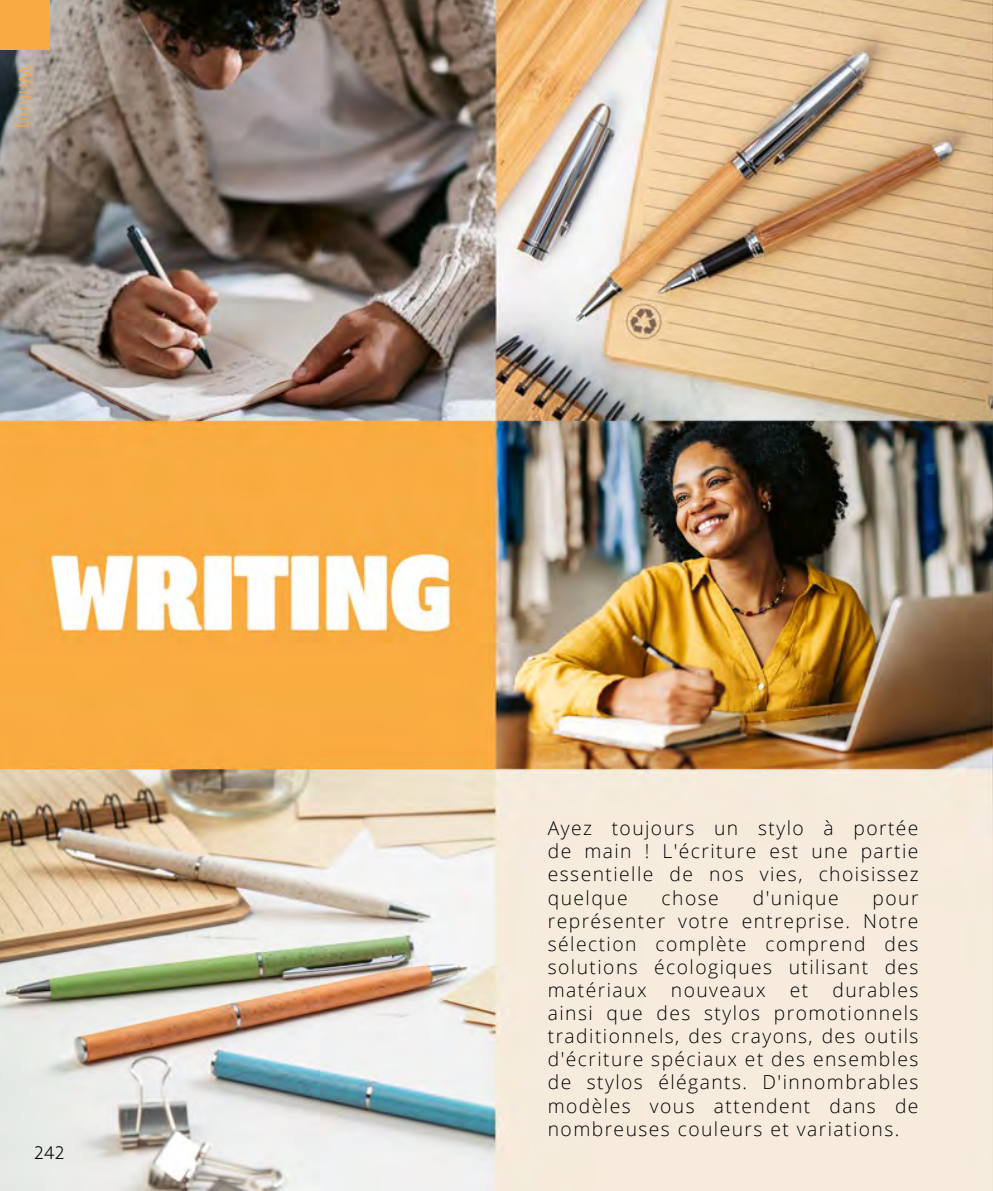
<style>
.page{position:relative;width:993px;height:1191px;background:#fff}
.page>*{position:absolute;margin:0;border:0;box-sizing:border-box;transform-origin:0 0}
.t1{font:300 19.25px/23.1px "Open Sans";letter-spacing:.075em;color:#000;text-align:justify}
.t2{font:300 19.25px "Azo Sans";color:#f8ab43}
.t3{font:300 17.5px "Azo Sans";color:#000}
</style>
<div class="page">
<img style="left:0;top:0;width:992px;height:1191px">
<div style="left:0;top:0;width:50px;height:50px;background:#f8ab43"></div>
<p class="t2" style="left:38px;top:64px;width:66px;rotate:90deg">Writing</p>
<p class="t3" style="left:34px;top:1141px;width:32px">242</p>
<p class="t1" style="left:547px;top:816px;width:372px">Ayez toujours un stylo à portée de main ! L'écriture est une partie essentielle de nos vies, choisissez quelque</p>
<p class="t1" style="left:661px;top:885px;width:59px">chose</p>
<p class="t1" style="left:752px;top:885px;width:87px">d'unique</p>
<p class="t1" style="left:547px;top:885px;width:372px;text-indent:324px">pour représenter votre entreprise. Notre sélection complète comprend des solutions écologiques utilisant des matériaux</p>
<p class="t1" style="left:547px;top:978px;width:372px;text-indent:284px">durables ainsi que des stylos promotionnels traditionnels, des crayons, des outils d'écriture spéciaux et des ensembles de stylos élégants. D'innombrables modèles vous attendent dans de nombreuses couleurs et variations.</p>
<p class="t1" style="left:670px;top:978px;width:96px">nouveaux</p>
<p class="t1" style="left:789px;top:978px;width:20px">et</p>
</div>
